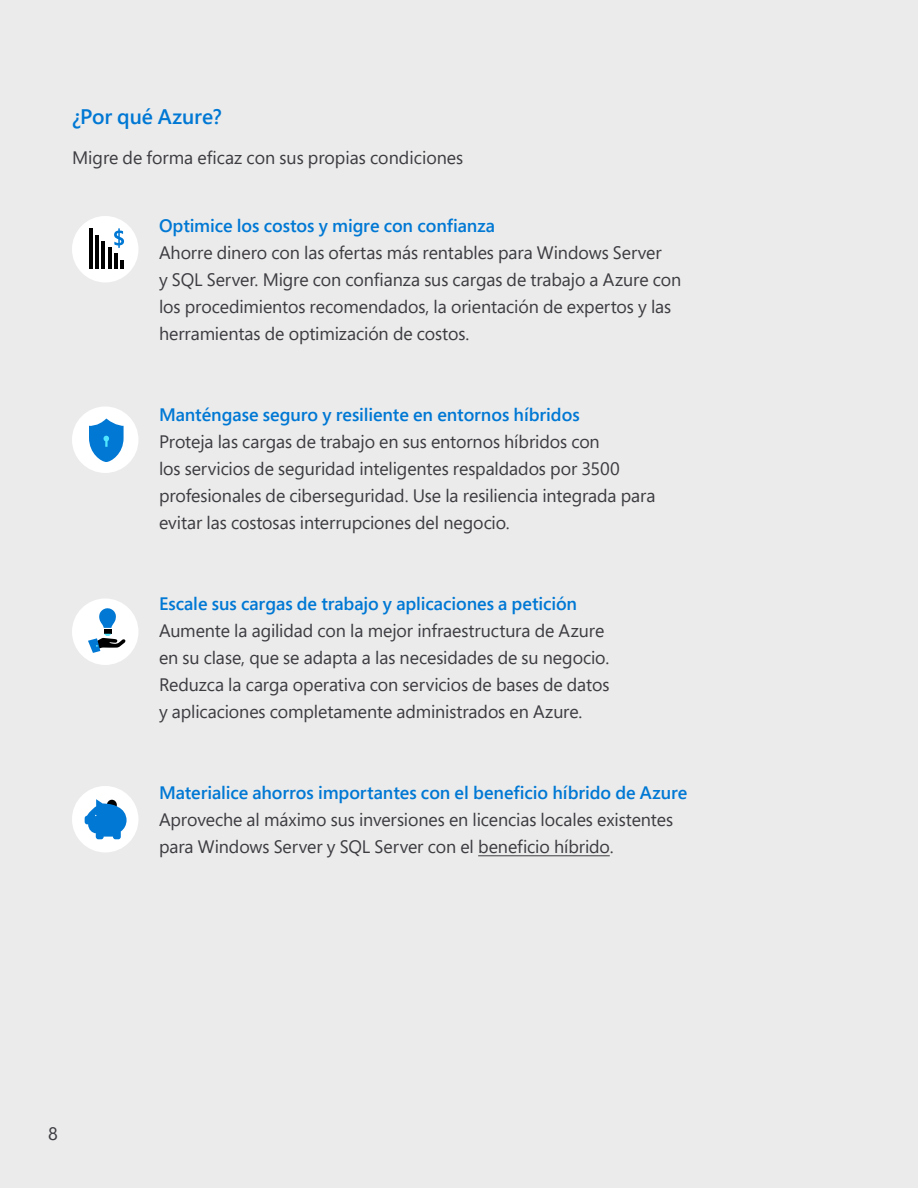
<style>
.page{position:relative;width:918px;height:1188px;background:#ebebeb}
.page>*{position:absolute;margin:0;border:0;box-sizing:border-box;transform-origin:0 0}
.subtitle_14{font:600 21px "Segoe Pro";letter-spacing:-.005em;color:#0078d4}
.Why_Azure{font:18px/27px "Segoe Pro";letter-spacing:-.005em;color:#3c3c41}
.Body_12_18_regular{font:18px "Segoe Pro";color:#3c3c41}
.s1{font-weight:600;color:#0078d4}
</style>
<div class="page">
<hr style="left:478px;top:855px;width:132px;height:1px;background:#3c3c41">
<div style="left:72px;top:216px;width:66px;height:66px;background:#fff;border-radius:50%"></div>
<svg style="left:120px;top:260px;width:4px;height:9px"></svg>
<hr style="left:114px;top:253px;width:4px;height:16px;background:#000">
<hr style="left:108px;top:247px;width:4px;height:22px;background:#000">
<hr style="left:101px;top:241px;width:4px;height:28px;background:#000">
<hr style="left:95px;top:235px;width:4px;height:34px;background:#000">
<hr style="left:89px;top:228px;width:4px;height:41px;background:#000">
<svg style="left:114px;top:228px;width:10px;height:20px"></svg>
<div style="left:72px;top:407px;width:66px;height:66px;background:#fff;border-radius:50%"></div>
<svg style="left:89px;top:419px;width:35px;height:43px"></svg>
<div style="left:72px;top:599px;width:66px;height:66px;background:#fff;border-radius:50%"></div>
<svg style="left:88px;top:608px;width:37px;height:45px"></svg>
<div style="left:72px;top:786px;width:66px;height:66px;background:#fff;border-radius:50%"></div>
<svg style="left:85px;top:799px;width:42px;height:40px"></svg>
<p class="subtitle_14" style="left:72px;top:102px;width:151px">¿Por qué Azure?</p>
<p class="Body_12_18_regular" style="left:72px;top:146px;width:393px">Migre de forma eficaz con sus propias condiciones</p>
<p class="Why_Azure" style="left:159px;top:211px;width:524px"><span class="s1">Optimice los costos y migre con confianza<br></span>Ahorre dinero con las ofertas más rentables para Windows Server<br>y SQL Server. Migre con confianza sus cargas de trabajo a Azure con los procedimientos recomendados, la orientación de expertos y las herramientas de optimización de costos.</p>
<p class="Why_Azure" style="left:159px;top:400px;width:498px"><span class="s1">Manténgase seguro y resiliente en entornos híbridos<br></span>Proteja las cargas de trabajo en sus entornos híbridos con<br>los servicios de seguridad inteligentes respaldados por 3500 profesionales de ciberseguridad. Use la resiliencia integrada para evitar las costosas interrupciones del negocio.</p>
<p class="Why_Azure" style="left:159px;top:589px;width:452px"><span class="s1">Escale sus cargas de trabajo y aplicaciones a petición </span>Aumente la agilidad con la mejor infraestructura de Azure en su clase, que se adapta a las necesidades de su negocio.<br>Reduzca la carga operativa con servicios de bases de datos y aplicaciones completamente administrados en Azure.</p>
<p class="Why_Azure" style="left:159px;top:778px;width:530px"><span class="s1">Materialice ahorros importantes con el beneficio híbrido de Azure<br></span>Aproveche al máximo sus inversiones en licencias locales existentes para Windows Server y SQL Server con el beneficio híbrido.</p>
<p class="Why_Azure" style="left:48px;top:1120px;width:11px">8</p>
</div>
